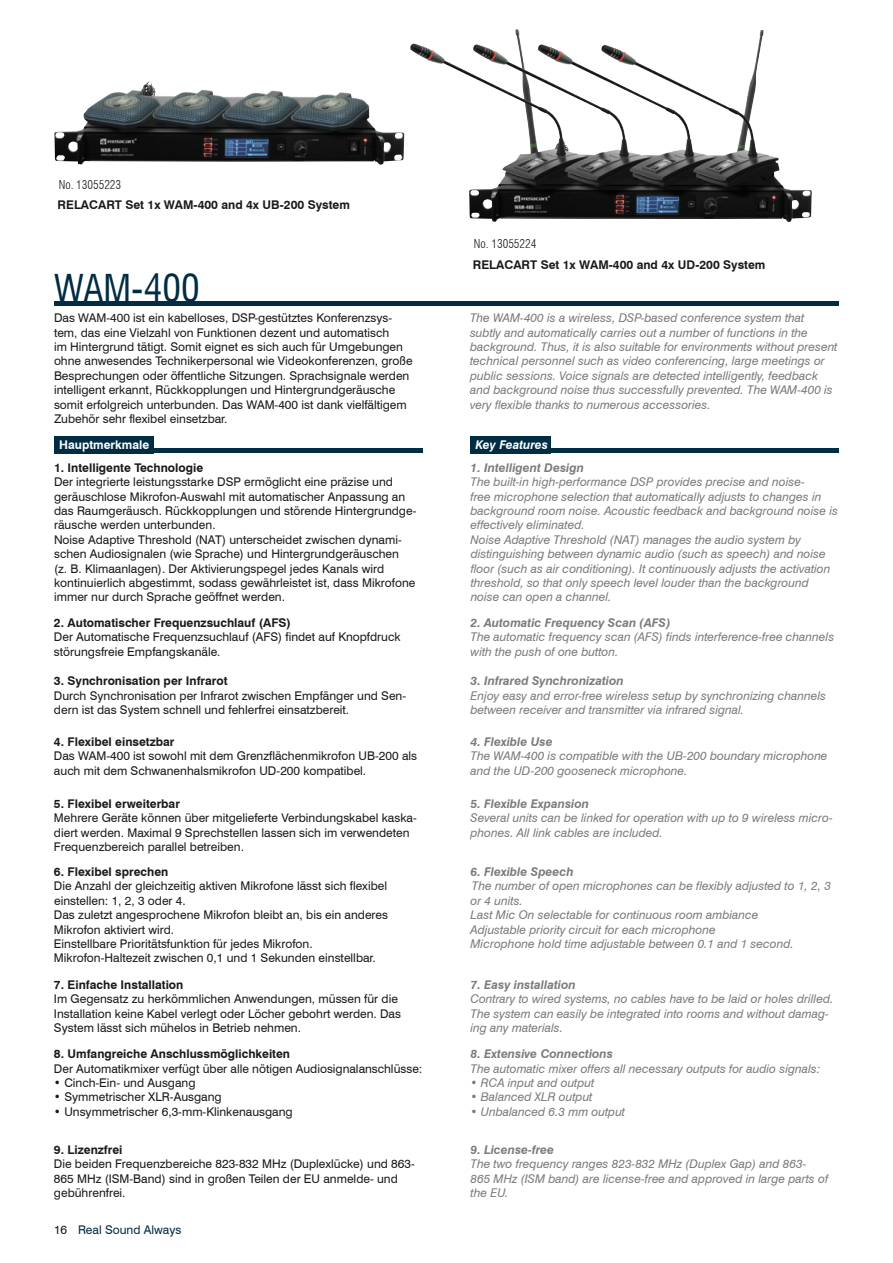
<style>
.page{position:relative;width:893px;height:1263px;background:#fff}
.page>*{position:absolute;margin:0;border:0;box-sizing:border-box;transform-origin:0 0}
.t1{font:condensed 37.5px "Swiss 721 BT";color:#002d43}
.t2{font:12px/14.4px "Swiss 721 BT";color:#1a1a18}
.t3{font:italic 12px/14.4px "Swiss 721 BT";color:#7b7b7a}
.t4{font:700 12px "Swiss 721 BT";color:#1a1a18}
.t5{font:italic 700 12px "Swiss 721 BT";color:#7b7b7a}
.t6{font:300 condensed 12px "Swiss 721 BT";color:#1a1a18}
.t7{font:12px "Swiss 721 BT";color:#002d43}
.t8{font:700 12px "Swiss 721 BT";color:#fff}
.t9{font:italic 700 12px "Swiss 721 BT";color:#fff}
</style>
<div class="page">
<hr style="left:54px;top:449px;width:368px;height:4px;background:#002d43">
<hr style="left:470px;top:449px;width:369px;height:4px;background:#002d43">
<div style="left:54px;top:436px;width:99px;height:17px;background:#002d43"></div>
<div style="left:470px;top:436px;width:81px;height:17px;background:#002d43"></div>
<hr style="left:54px;top:302px;width:785px;height:4px;background:#002d43">
<img style="left:54px;top:81px;width:350px;height:84px">
<img style="left:410px;top:29px;width:402px;height:193px">
<p class="t6" style="left:59px;top:178px;width:64px">No. 13055223</p>
<p class="t4" style="left:58px;top:198px;width:294px">RELACART Set 1x WAM-400 and 4x UB-200 System</p>
<h1 class="t1" style="left:54px;top:265px;width:147px">WAM-400</h1>
<p class="t2" style="left:54px;top:311px;width:360px">Das WAM-400 ist ein kabelloses, DSP-gestütztes Konferenzsys&shy;tem, das eine Vielzahl von Funktionen dezent und automatisch<br>im Hintergrund tätigt. Somit eignet es sich auch für Umgebungen ohne anwesendes Technikerpersonal wie Videokonferenzen, große Besprechungen oder öffentliche Sitzungen. Sprachsignale werden intelligent erkannt, Rückkopplungen und Hintergrundgeräusche somit erfolgreich unterbunden. Das WAM-400 ist dank vielfältigem Zubehör sehr flexibel einsetzbar.</p>
<p class="t6" style="left:474px;top:236px;width:64px">No. 13055224</p>
<p class="t4" style="left:473px;top:257px;width:294px">RELACART Set 1x WAM-400 and 4x UD-200 System</p>
<p class="t3" style="left:470px;top:311px;width:369px">The WAM-400 is a wireless, DSP-based conference system that subtly and automatically carries out a number of functions in the background. Thus, it is also suitable for environments without present technical personnel such as video conferencing, large meetings or public sessions. Voice signals are detected intelligently, feedback and background noise thus successfully prevented. The WAM-400 is very flexible thanks to numerous accessories.</p>
<p class="t8" style="left:59px;top:437px;width:92px">Hauptmerkmale</p>
<p class="t9" style="left:475px;top:437px;width:74px">Key Features</p>
<p class="t4" style="left:54px;top:460px;width:151px">1. Intelligente Technologie</p>
<p class="t2" style="left:54px;top:475px;width:364px">Der integrierte leistungsstarke DSP ermöglicht eine präzise und geräuschlose Mikrofon-Auswahl mit automatischer Anpassung an das Raumgeräusch. Rückkopplungen und störende Hintergrundge&shy;räusche werden unterbunden.<br>Noise Adaptive Threshold (NAT) unterscheidet zwischen dynami&shy;schen Audiosignalen (wie Sprache) und Hintergrundgeräuschen<br>(z. B. Klimaanlagen). Der Aktivierungspegel jedes Kanals wird kontinuierlich abgestimmt, sodass gewährleistet ist, dass Mikrofone immer nur durch Sprache geöffnet werden.</p>
<p class="t4" style="left:54px;top:615px;width:239px">2. Automatischer Frequenzsuchlauf (AFS)</p>
<p class="t2" style="left:54px;top:629px;width:348px">Der Automatische Frequenzsuchlauf (AFS) findet auf Knopfdruck störungsfreie Empfangskanäle.</p>
<p class="t4" style="left:54px;top:674px;width:175px">3. Synchronisation per Infrarot</p>
<p class="t2" style="left:54px;top:688px;width:354px">Durch Synchronisation per Infrarot zwischen Empfänger und Sen&shy;dern ist das System schnell und fehlerfrei einsatzbereit.</p>
<p class="t4" style="left:54px;top:734px;width:122px">4. Flexibel einsetzbar</p>
<p class="t2" style="left:54px;top:749px;width:365px">Das WAM-400 ist sowohl mit dem Grenzflächenmikrofon UB-200 als auch mit dem Schwanenhalsmikrofon UD-200 kompatibel.</p>
<p class="t4" style="left:54px;top:796px;width:127px">5. Flexibel erweiterbar</p>
<p class="t2" style="left:54px;top:811px;width:364px">Mehrere Geräte können über mitgelieferte Verbindungskabel kaska&shy;diert werden. Maximal 9 Sprechstellen lassen sich im verwendeten<br>Frequenzbereich parallel betreiben.</p>
<p class="t4" style="left:54px;top:864px;width:116px">6. Flexibel sprechen</p>
<p class="t2" style="left:54px;top:879px;width:336px">Die Anzahl der gleichzeitig aktiven Mikrofone lässt sich flexibel einstellen: 1, 2, 3 oder 4.<br>Das zuletzt angesprochene Mikrofon bleibt an, bis ein anderes Mikrofon aktiviert wird.<br>Einstellbare Prioritätsfunktion für jedes Mikrofon.<br>Mikrofon-Haltezeit zwischen 0,1 und 1 Sekunden einstellbar.</p>
<p class="t4" style="left:54px;top:977px;width:131px">7. Einfache Installation</p>
<p class="t2" style="left:54px;top:991px;width:349px">Im Gegensatz zu herkömmlichen Anwendungen, müssen für die<br>Installation keine Kabel verlegt oder Löcher gebohrt werden. Das<br>System lässt sich mühelos in Betrieb nehmen.</p>
<p class="t4" style="left:54px;top:1046px;width:238px">8. Umfangreiche Anschlussmöglichkeiten</p>
<p class="t2" style="left:54px;top:1061px;width:370px">Der Automatikmixer verfügt über alle nötigen Audiosignalanschlüsse:</p>
<p class="t2" style="left:54px;top:1075px;width:143px">• Cinch-Ein- und Ausgang</p>
<p class="t2" style="left:54px;top:1090px;width:169px">• Symmetrischer XLR-Ausgang</p>
<p class="t2" style="left:54px;top:1104px;width:240px">• Unsymmetrischer 6,3-mm-Klinkenausgang</p>
<p class="t4" style="left:54px;top:1142px;width:70px">9. Lizenzfrei</p>
<p class="t2" style="left:54px;top:1156px;width:362px">Die beiden Frequenzbereiche 823-832 MHz (Duplexlücke) und 863-<br>865 MHz (ISM-Band) sind in großen Teilen der EU anmelde- und gebührenfrei.</p>
<p class="t2" style="left:54px;top:1222px;width:15px">16</p>
<p class="t7" style="left:78px;top:1222px;width:105px">Real Sound Always</p>
<p class="t5" style="left:470px;top:460px;width:115px">1. Intelligent Design</p>
<p class="t3" style="left:470px;top:475px;width:369px">The built-in high-performance DSP provides precise and noise-<br>free microphone selection that automatically adjusts to changes in background room noise. Acoustic feedback and background noise is effectively eliminated.<br>Noise Adaptive Threshold (NAT) manages the audio system by distinguishing between dynamic audio (such as speech) and noise floor (such as air conditioning). It continuously adjusts the activation threshold, so that only speech level louder than the background noise can open a channel.</p>
<p class="t5" style="left:470px;top:615px;width:201px">2. Automatic Frequency Scan (AFS)</p>
<p class="t3" style="left:470px;top:629px;width:365px">The automatic frequency scan (AFS) finds interference-free channels with the push of one button.</p>
<p class="t5" style="left:470px;top:674px;width:155px">3. Infrared Synchronization</p>
<p class="t3" style="left:470px;top:688px;width:357px">Enjoy easy and error-free wireless setup by synchronizing channels between receiver and transmitter via infrared signal.</p>
<p class="t5" style="left:470px;top:734px;width:84px">4. Flexible Use</p>
<p class="t3" style="left:470px;top:749px;width:359px">The WAM-400 is compatible with the UB-200 boundary microphone and the UD-200 gooseneck microphone.</p>
<p class="t5" style="left:470px;top:796px;width:120px">5. Flexible Expansion</p>
<p class="t3" style="left:470px;top:811px;width:364px">Several units can be linked for operation with up to 9 wireless micro&shy;phones. All link cables are included.</p>
<p class="t5" style="left:470px;top:864px;width:105px">6. Flexible Speech</p>
<p class="t3" style="left:470px;top:879px;width:362px">The number of open microphones can be flexibly adjusted to 1, 2, 3 or 4 units.<br>Last Mic On selectable for continuous room ambiance<br>Adjustable priority circuit for each microphone<br>Microphone hold time adjustable between 0.1 and 1 second.</p>
<p class="t5" style="left:470px;top:977px;width:107px">7. Easy installation</p>
<p class="t3" style="left:470px;top:991px;width:364px">Contrary to wired systems, no cables have to be laid or holes drilled.<br>The system can easily be integrated into rooms and without damag&shy;ing any materials.</p>
<p class="t5" style="left:470px;top:1046px;width:144px">8. Extensive Connections</p>
<p class="t3" style="left:470px;top:1061px;width:351px">The automatic mixer offers all necessary outputs for audio signals:</p>
<p class="t3" style="left:470px;top:1075px;width:125px">• RCA input and output</p>
<p class="t3" style="left:470px;top:1090px;width:123px">• Balanced XLR output</p>
<p class="t3" style="left:470px;top:1104px;width:156px">• Unbalanced 6.3 mm output</p>
<p class="t5" style="left:470px;top:1142px;width:85px">9. License-free</p>
<p class="t3" style="left:470px;top:1156px;width:359px">The two frequency ranges 823-832 MHz (Duplex Gap) and 863-<br>865 MHz (ISM band) are license-free and approved in large parts of the EU.</p>
</div>
